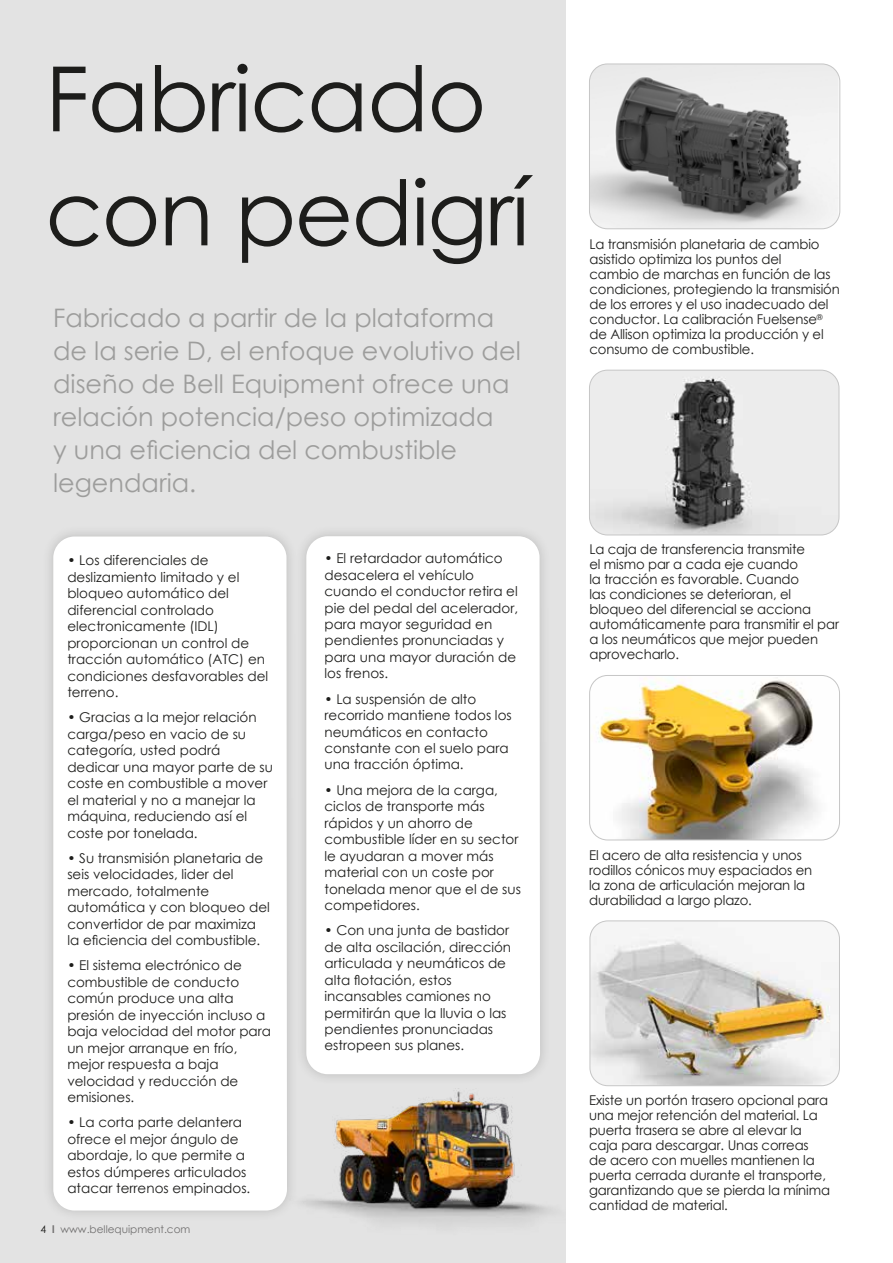
<style>
.page{position:relative;width:893px;height:1263px;background:#fff}
.page>*{position:absolute;margin:0;border:0;box-sizing:border-box;transform-origin:0 0}
.t1{font:90px/114px "Century Gothic";letter-spacing:-.015em;color:#1d1d1b}
.t2{font:25.5px/33px "Century Gothic";color:#9d9d9c}
.t3{font:13.5px/16.5px "Century Gothic";color:#1d1d1b}
.t4{font:10.5px "Century Gothic";color:#706f6f}
.s1{color:#1d1d1b}
.s2{font-weight:700}
</style>
<div class="page">
<div style="left:0;top:0;width:566px;height:1263px;background:#e3e3e3"></div>
<img style="left:589px;top:370px;width:250px;height:165px">
<div style="left:589px;top:370px;width:250px;height:165px;border:1px solid #c6c6c6;border-radius:18px"></div>
<img style="left:590px;top:922px;width:249px;height:164px">
<div style="left:590px;top:920px;width:250px;height:166px;border:1px solid #c6c6c6;border-radius:18px"></div>
<img style="left:589px;top:64px;width:249px;height:165px">
<div style="left:589px;top:64px;width:251px;height:165px;border:1px solid #c6c6c6;border-radius:18px"></div>
<img style="left:590px;top:675px;width:249px;height:165px">
<div style="left:589px;top:675px;width:251px;height:165px;border:1px solid #c6c6c6;border-radius:18px"></div>
<div style="left:42px;top:525px;width:257px;height:697px;background:#1d1d1b;opacity:.2"></div>
<svg style="left:53px;top:536px;width:234px;height:674px;fill:#fff"></svg>
<div style="left:295px;top:525px;width:257px;height:561px;background:#1d1d1b;opacity:.2"></div>
<div style="left:306px;top:536px;width:234px;height:528px;background:#fff"></div>
<img style="left:289px;top:1064px;width:263px;height:161px">
<h1 class="t1" style="left:45px;top:40px;width:486px">Fabricado con pedigrí</h1>
<h2 class="t2" style="left:53px;top:300px;width:469px">Fabricado a partir de la plataforma de la serie D, el enfoque evolutivo del diseño de Bell Equipment ofrece una relación potencia/peso optimizada<br>y una eficiencia del combustible legendaria.</h2>
<p class="t3" style="left:67px;top:552px;width:202px">• Los diferenciales de deslizamiento limitado y el bloqueo automático del diferencial controlado electronicamente (IDL) proporcionan un control de tracción automático (ATC) en condiciones desfavorables del terreno.</p>
<p class="t3" style="left:67px;top:709px;width:207px">• Gracias a la mejor relación carga/peso en vacio de su categoría, usted podrá dedicar una mayor parte de su coste en combustible a mover el material y no a manejar la máquina, reduciendo así el coste por tonelada.</p>
<p class="t3" style="left:67px;top:849px;width:204px">• Su transmisión planetaria de seis velocidades, lider del mercado, totalmente automática y con bloqueo del convertidor de par maximiza la eficiencia del combustible.</p>
<p class="t3" style="left:67px;top:957px;width:205px">• El sistema electrónico de combustible de conducto común produce una alta presión de inyección incluso a baja velocidad del motor para un mejor arranque en frío, mejor respuesta a baja velocidad y reducción de emisiones.</p>
<p class="t3" style="left:67px;top:1114px;width:184px">• La corta parte delantera ofrece el mejor ángulo de abordaje, lo que permite a estos dúmperes articulados atacar terrenos empinados.</p>
<p class="t4" style="left:41px;top:1223px;width:151px"><span class="s1">4</span> <span class="s2">l</span> www.bellequipment.com</p>
<p class="t3" style="left:324px;top:550px;width:195px">• El retardador automático desacelera el vehículo cuando el conductor retira el pie del pedal del acelerador, para mayor seguridad en pendientes pronunciadas y para una mayor duración de los frenos.</p>
<p class="t3" style="left:324px;top:690px;width:189px">• La suspensión de alto recorrido mantiene todos los neumáticos en contacto constante con el suelo para una tracción óptima.</p>
<p class="t3" style="left:324px;top:781px;width:198px">• Una mejora de la carga, ciclos de transporte más rápidos y un ahorro de combustible líder en su sector le ayudaran a mover más material con un coste por tonelada menor que el de sus competidores.</p>
<p class="t3" style="left:324px;top:922px;width:188px">• Con una junta de bastidor de alta oscilación, dirección articulada y neumáticos de alta flotación, estos incansables camiones no permitirán que la lluvia o las pendientes pronunciadas estropeen sus planes.</p>
<p class="t3" style="left:589px;top:236px;width:252px;line-height:15px">La transmisión planetaria de cambio asistido optimiza los puntos del<br>cambio de marchas en función de las condiciones, protegiendo la transmisión de los errores y el uso inadecuado del conductor. La calibración Fuelsense<sup>® </sup>de Allison optimiza la producción y el consumo de combustible.</p>
<p class="t3" style="left:589px;top:542px;width:251px;line-height:15px">La caja de transferencia transmite<br>el mismo par a cada eje cuando<br>la tracción es favorable. Cuando<br>las condiciones se deterioran, el bloqueo del diferencial se acciona automáticamente para transmitir el par a los neumáticos que mejor pueden aprovecharlo.</p>
<p class="t3" style="left:589px;top:847px;width:225px;line-height:15px">El acero de alta resistencia y unos rodillos cónicos muy espaciados en la zona de articulación mejoran la durabilidad a largo plazo.</p>
<p class="t3" style="left:589px;top:1092px;width:242px;line-height:15px">Existe un portón trasero opcional para una mejor retención del material. La puerta trasera se abre al elevar la caja para descargar. Unas correas<br>de acero con muelles mantienen la puerta cerrada durante el transporte, garantizando que se pierda la mínima cantidad de material.</p>
</div>
